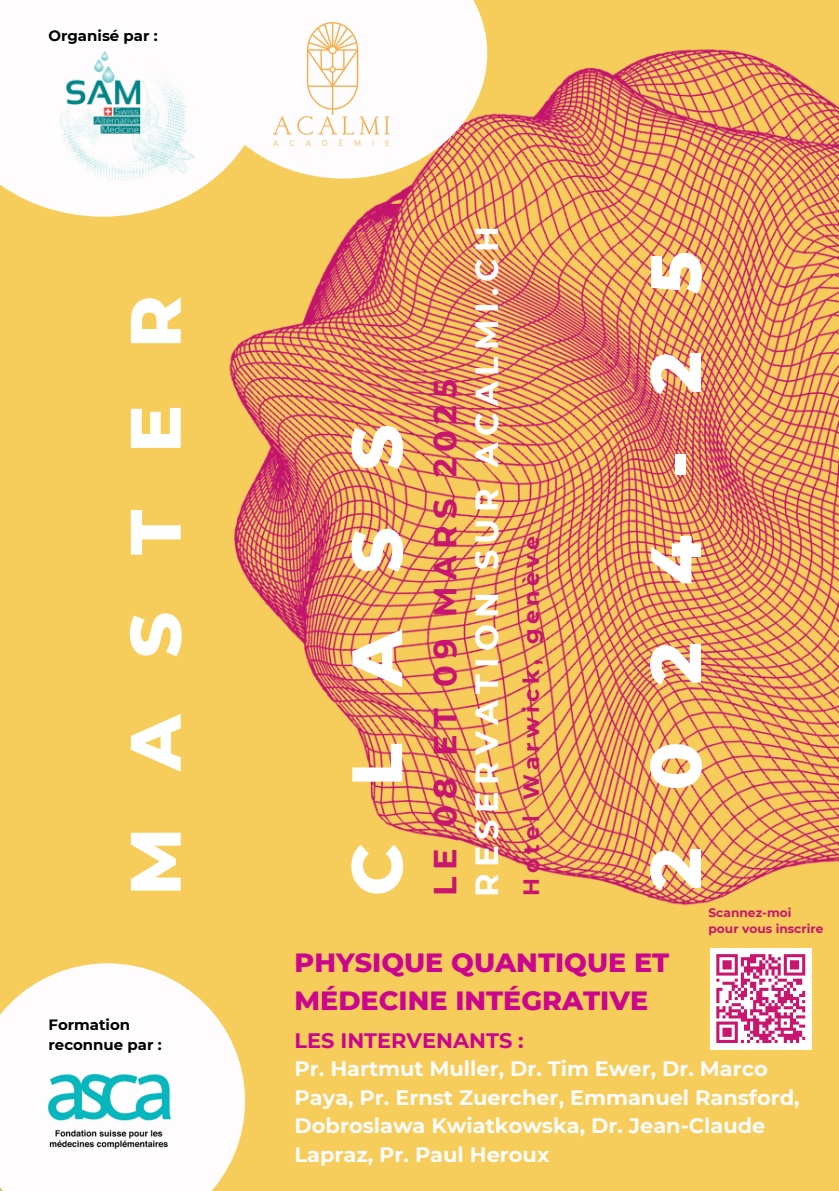
<style>
.page{position:relative;width:839px;height:1191px;background:#fff}
.page>*{position:absolute;margin:0;border:0;box-sizing:border-box;transform-origin:0 0}
.t1{font:800 71.2px "Montserrat";letter-spacing:.8em;color:#fff}
.t2{font:700 32px "Montserrat";letter-spacing:.2em;color:#fff}
.t3{font:700 32px "Montserrat";letter-spacing:.2em;color:#c8156e}
.t4{font:800 27px/37.6px "Montserrat";color:#cb058d}
.t5{font:700 22.2px "Montserrat";letter-spacing:.2em;color:#c8156e}
.t6{font:700 21px/28.4px "Montserrat";color:#fefcfc}
.t7{font:700 15px/20px "Montserrat";color:#000}
.t8{font:700 12.2px/16.6px "Montserrat";color:#c8156e}
.s1{color:#cb058d}
</style>
<div class="page">
<div style="left:0;top:0;width:838px;height:1191px;background:#f6cd5b"></div>
<div style="left:0;top:0;width:266px;height:217px;background:#fefcfc"></div>
<img style="left:210px;top:46px;width:628px;height:860px">
<svg style="left:0;top:963px;width:245px;height:228px;background:#fcf5e4"></svg>
<img style="left:48px;top:1075px;width:122px;height:73px">
<img style="left:60px;top:51px;width:139px;height:139px">
<svg style="left:210px;top:0;width:277px;height:179px;fill:#fefcfc"></svg>
<img style="left:223px;top:10px;width:215px;height:148px">
<div style="left:710px;top:948px;width:101px;height:101px;background:#fff"></div>
<svg style="left:716px;top:954px;width:90px;height:89px"></svg>
<p class="t7" style="left:48px;top:26px;width:111px">Organisé par :</p>
<p class="t1" style="left:112px;top:896px;width:602px;rotate:-90deg">MASTER</p>
<p class="t7" style="left:48px;top:1014px;width:115px">Formation reconnue par :</p>
<h1 class="t1" style="left:333px;top:896px;width:473px;rotate:-90deg">CLASS</h1>
<h1 class="t3" style="left:425px;top:896px;width:518px;rotate:-90deg">LE 08 ET 09 MARS 2025</h1>
<p class="t2" style="left:467px;top:897px;width:673px;rotate:-90deg">RESERVATION SUR ACALMI.CH</p>
<h1 class="t5" style="left:517px;top:896px;width:361px;rotate:-90deg">Hotel Warwick, genève</h1>
<p class="t1" style="left:632px;top:890px;width:640px;rotate:-90deg">2024-25</p>
<p class="t8" style="left:708px;top:904px;width:116px">Scannez-moi pour vous inscrire</p>
<p class="t4" style="left:294px;top:944px;width:376px">PHYSIQUE QUANTIQUE ET<br>MÉDECINE INTÉGRATIVE</p>
<h5 class="t6" style="left:294px;top:1026px;width:506px"><span class="s1">LES INTERVENANTS :<br></span>Pr. Hartmut Muller, Dr. Tim Ewer, Dr. Marco Paya, Pr. Ernst Zuercher, Emmanuel Ransford, Dobroslawa Kwiatkowska, Dr. Jean-Claude Lapraz, Pr. Paul Heroux</h5>
</div>
